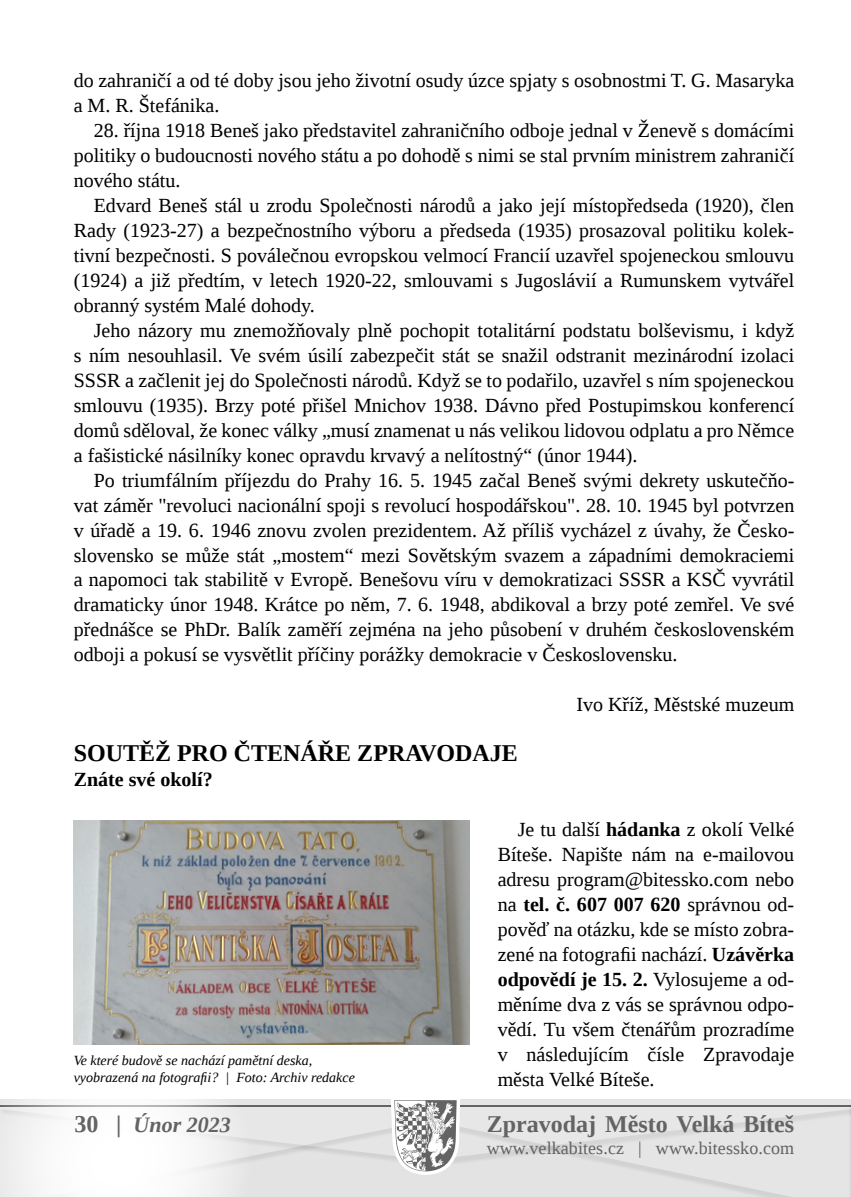
<style>
.page{position:relative;width:851px;height:1197px;background:#fff}
.page>*{position:absolute;margin:0;border:0;box-sizing:border-box;transform-origin:0 0}
.t1{font:700 24px "Liberation Serif";color:#000}
.t2{font:700 24px "Liberation Serif";color:#646363}
.t3{font:italic 700 22px "Liberation Serif";color:#646363}
.t4{font:20px/25px "Liberation Serif";color:#000;text-align:justify}
.t5{font:700 20px "Liberation Serif";color:#000}
.t6{font:18px "Liberation Serif";letter-spacing:.005em;color:#646363}
.t7{font:italic 14px/16.8px "Liberation Serif";color:#000}
.s1{font-weight:700}
.s2{font-style:normal;font-size:24px}
</style>
<div class="page">
<svg style="left:73px;top:1027px;width:179px;height:18px"></svg>
<svg style="left:0;top:1099px;width:851px;height:97px"></svg>
<img style="left:74px;top:820px;width:395px;height:224px">
<p class="t4" style="left:74px;top:68px;width:722px">do zahraničí a od té doby jsou jeho životní osudy úzce spjaty s osobnostmi T. G. Masaryka a M. R. Štefánika.</p>
<p class="t4" style="left:74px;top:118px;width:722px;text-indent:20px">28. října 1918 Beneš jako představitel zahraničního odboje jednal v Ženevě s domácími politiky o budoucnosti nového státu a po dohodě s nimi se stal prvním ministrem zahraničí nového státu.</p>
<p class="t4" style="left:74px;top:193px;width:722px;text-indent:20px">Edvard Beneš stál u zrodu Společnosti národů a jako její místopředseda (1920), člen Rady (1923-27) a bezpečnostního výboru a předseda (1935) prosazoval politiku kolek&shy;tivní bezpečnosti. S poválečnou evropskou velmocí Francií uzavřel spojeneckou smlouvu (1924) a již předtím, v letech 1920-22, smlouvami s Jugoslávií a Rumunskem vytvářel obranný systém Malé dohody.</p>
<p class="t4" style="left:74px;top:317px;width:722px;text-indent:20px">Jeho názory mu znemožňovaly plně pochopit totalitární podstatu bolševismu, i když s ním nesouhlasil. Ve svém úsilí zabezpečit stát se snažil odstranit mezinárodní izolaci SSSR a začlenit jej do Společnosti národů. Když se to podařilo, uzavřel s ním spojeneckou smlouvu (1935). Brzy poté přišel Mnichov 1938. Dávno před Postupimskou konferencí domů sděloval, že konec války „musí znamenat u nás velikou lidovou odplatu a pro Němce a fašistické násilníky konec opravdu krvavý a nelítostný“ (únor 1944).</p>
<p class="t4" style="left:74px;top:467px;width:722px;text-indent:20px">Po triumfálním příjezdu do Prahy 16. 5. 1945 začal Beneš svými dekrety uskutečňo&shy;vat záměr "revoluci nacionální spoji s revolucí hospodářskou". 28. 10. 1945 byl potvrzen v úřadě a 19. 6. 1946 znovu zvolen prezidentem. Až příliš vycházel z úvahy, že Česko&shy;slovensko se může stát „mostem“ mezi Sovětským svazem a západními demokraciemi a napomoci tak stabilitě v Evropě. Benešovu víru v demokratizaci SSSR a KSČ vyvrátil dramaticky únor 1948. Krátce po něm, 7. 6. 1948, abdikoval a brzy poté zemřel. Ve své přednášce se PhDr. Balík zaměří zejména na jeho působení v druhém československém odboji a pokusí se vysvětlit příčiny porážky demokracie v Československu.</p>
<p class="t4" style="left:576px;top:692px;width:219px">Ivo Kříž, Městské muzeum</p>
<p class="t1" style="left:74px;top:737px;width:445px">SOUTĚŽ PRO ČTENÁŘE ZPRAVODAJE</p>
<p class="t5" style="left:74px;top:766px;width:140px">Znáte své okolí?</p>
<p class="t4" style="left:497px;top:816px;width:298px;text-indent:20px">Je tu další <span class="s1">hádanka</span> z okolí Velké Bíteše. Napište nám na e-mailovou adresu program@bitessko.com nebo na <span class="s1">tel. č. 607 007 620</span> správnou od&shy;pověď na otázku, kde se místo zobra&shy;zené na fotografii nachází. <span class="s1">Uzávěrka odpovědí je 15. 2.</span> Vylosujeme a od&shy;měníme dva z vás se správnou odpo&shy;vědí. Tu všem čtenářům prozradíme v následujícím čísle Zpravodaje města Velké Bíteše.</p>
<p class="t7" style="left:74px;top:1051px;width:282px">Ve které budově se nachází pamětní deska, vyobrazená na fotografii? | Foto: Archiv redakce</p>
<p class="t3" style="left:74px;top:1110px;width:158px"><span class="s2">30 |</span> Únor 2023</p>
<p class="t2" style="left:486px;top:1107px;width:309px">Zpravodaj Město Velká Bíteš</p>
<p class="t6" style="left:486px;top:1135px;width:309px">www.velkabites.cz | www.bitessko.com</p>
</div>
